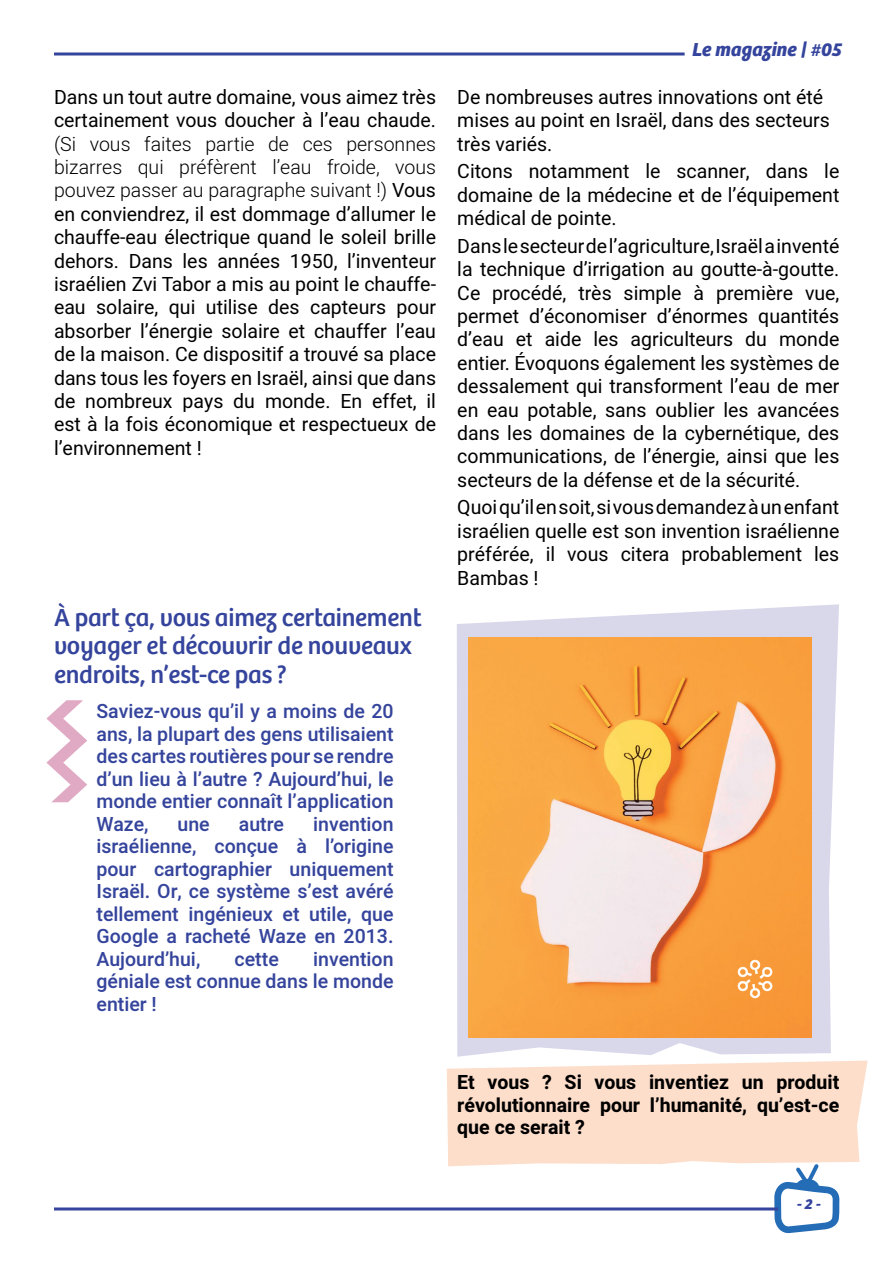
<style>
.page{position:relative;width:893px;height:1263px;background:#fff}
.page>*{position:absolute;margin:0;border:0;box-sizing:border-box;transform-origin:0 0}
.t1{font:25.5px/28.5px "Bree";letter-spacing:-.01em;color:#35449c}
.t2{font:19.5px/23.4px "Heebo";color:#000}
.t3{font:500 19.5px/22.5px "Heebo";color:#35449c;text-align:right}
.t4{font:300 19.5px "Heebo";color:#000}
.t5{font:700 19.5px/22.5px "Heebo";color:#000}
.t6{font:italic 700 19.5px "Bree";color:#35449c}
.t7{font:italic 700 15px "Bree";color:#35449c}
.s1{font-weight:400}
</style>
<div class="page">
<hr style="left:54px;top:53px;width:631px;height:3px;background:#35449c">
<hr style="left:54px;top:1207px;width:724px;height:3px;background:#35449c">
<svg style="left:447px;top:1060px;width:421px;height:173px"></svg>
<svg style="left:457px;top:604px;width:382px;height:453px;fill:#d9d7ea"></svg>
<img style="left:469px;top:638px;width:343px;height:399px">
<svg style="left:738px;top:960px;width:34px;height:38px"></svg>
<svg style="left:46px;top:700px;width:41px;height:102px"></svg>
<p class="t2" style="left:54px;top:85px;width:384px">Dans un tout autre domaine, vous aimez très certainement vous doucher ’là eau chaude.</p>
<p class="t4" style="left:346px;top:130px;width:91px">personnes</p>
<p class="t4" style="left:54px;top:130px;width:24px">(Si</p>
<p class="t4" style="left:144px;top:130px;width:49px">faites</p>
<p class="t4" style="left:268px;top:130px;width:22px">de</p>
<p class="t4" style="left:205px;top:130px;width:51px">partie</p>
<p class="t4" style="left:90px;top:130px;width:42px">vous</p>
<p class="t4" style="left:303px;top:130px;width:32px">ces</p>
<p class="t4" style="left:179px;top:154px;width:79px">préfèrent</p>
<p class="t4" style="left:327px;top:154px;width:54px">froide,</p>
<p class="t4" style="left:54px;top:154px;width:70px">bizarres</p>
<p class="t4" style="left:54px;top:177px;width:384px">pouvez passer au paragraphe suivant !) <span class="s1">Vous</span></p>
<p class="t2" style="left:54px;top:202px;width:384px">en conviendrez il, est dommage ’d allumer le</p>
<p class="t2" style="left:54px;top:226px;width:384px">chauffe-eau électrique quand le soleil brille</p>
<p class="t2" style="left:347px;top:249px;width:90px">’l inventeur</p>
<p class="t4" style="left:272px;top:154px;width:41px">’l eau</p>
<p class="t4" style="left:138px;top:154px;width:27px">qui</p>
<p class="t4" style="left:395px;top:154px;width:42px">vous</p>
<p class="t2" style="left:54px;top:249px;width:67px">dehors.</p>
<p class="t2" style="left:183px;top:249px;width:27px">les</p>
<p class="t2" style="left:217px;top:249px;width:64px">années</p>
<p class="t2" style="left:290px;top:249px;width:49px">1950,</p>
<p class="t2" style="left:129px;top:249px;width:46px">Dans</p>
<p class="t2" style="left:54px;top:272px;width:384px">israélien Zvi Tabor a mis au point le chauffe-</p>
<p class="t2" style="left:54px;top:319px;width:384px;text-align:right">absorber ’l énergie solaire et chauffer ’l eau de la maison. Ce dispositif a trouvé sa place dans tous les foyers en Israël, ainsi que dans il</p>
<p class="t2" style="left:96px;top:296px;width:64px">solaire,</p>
<p class="t2" style="left:206px;top:296px;width:53px">utilise</p>
<p class="t2" style="left:268px;top:296px;width:33px">des</p>
<p class="t2" style="left:169px;top:296px;width:28px">qui</p>
<p class="t2" style="left:310px;top:296px;width:77px">capteurs</p>
<p class="t2" style="left:54px;top:296px;width:33px">eau</p>
<p class="t2" style="left:397px;top:296px;width:41px">pour</p>
<p class="t2" style="left:372px;top:389px;width:46px">effet,</p>
<p class="t2" style="left:54px;top:389px;width:384px">de<br>est laà fois économique et respectueux de ’l environnement !</p>
<p class="t2" style="left:85px;top:389px;width:89px">nombreux</p>
<p class="t2" style="left:233px;top:389px;width:23px">du</p>
<p class="t2" style="left:265px;top:389px;width:67px">monde.</p>
<p class="t2" style="left:340px;top:389px;width:23px">En</p>
<p class="t2" style="left:183px;top:389px;width:42px">pays</p>
<h1 class="t1" style="left:54px;top:601px;width:369px">À part ça, vous aimez certainement voyager et découvrir de nouveaux endroits ’n, est-ce pas ?</h1>
<p class="t3" style="left:97px;top:700px;width:299px">Saviez-vous qu ayi l’ moins de 20 ans la, plupart des gens utilisaient des cartes routières pour se rendre ’d un lieu ’là autre ? Aujourd’hui le, monde entier connaît ’l application invention</p>
<p class="t3" style="left:97px;top:813px;width:54px">Waze,</p>
<p class="t3" style="left:239px;top:813px;width:47px">autre</p>
<p class="t3" style="left:178px;top:813px;width:34px">une</p>
<p class="t3" style="left:97px;top:835px;width:101px">israélienne,</p>
<p class="t3" style="left:215px;top:835px;width:65px">conçue</p>
<p class="t3" style="left:296px;top:835px;width:12px">à</p>
<p class="t3" style="left:325px;top:835px;width:70px">’lorigine</p>
<p class="t3" style="left:154px;top:858px;width:120px">cartographier</p>
<p class="t3" style="left:290px;top:858px;width:105px">uniquement</p>
<p class="t3" style="left:97px;top:858px;width:41px">pour</p>
<p class="t3" style="left:97px;top:880px;width:298px">Israël. Or, ce système ’s est avéré</p>
<p class="t3" style="left:361px;top:903px;width:34px">que</p>
<p class="t3" style="left:97px;top:903px;width:84px">tellement</p>
<p class="t3" style="left:97px;top:925px;width:298px">Google a racheté Waze en 2013.</p>
<p class="t3" style="left:313px;top:948px;width:82px">invention</p>
<p class="t3" style="left:188px;top:903px;width:86px">ingénieux</p>
<p class="t3" style="left:309px;top:903px;width:44px">utile,</p>
<p class="t3" style="left:283px;top:903px;width:18px">et</p>
<p class="t3" style="left:97px;top:948px;width:298px;text-align:left">Aujourd’hui,<br>géniale est connue dans le monde entier !</p>
<p class="t3" style="left:235px;top:948px;width:46px">cette</p>
<p class="t6" style="left:692px;top:34px;width:151px">Le magazine | #05</p>
<p class="t2" style="left:457px;top:85px;width:374px">De nombreuses autres innovations ont été mises au point en Israël, dans des secteurs très variés.</p>
<p class="t2" style="left:824px;top:160px;width:17px">le</p>
<p class="t2" style="left:645px;top:160px;width:17px">le</p>
<p class="t2" style="left:766px;top:160px;width:44px">dans</p>
<p class="t2" style="left:457px;top:160px;width:384px">Citons<br>domaine de la médecine et de ’l équipement médical de pointe.</p>
<p class="t2" style="left:457px;top:234px;width:384px;text-align:right">Danslesecteurde ’l agriculture,Israëlainventé la technique ’d irrigation au goutte -à- goutte. vue,</p>
<p class="t2" style="left:529px;top:160px;width:102px">notamment</p>
<p class="t2" style="left:677px;top:160px;width:75px">scanner,</p>
<p class="t2" style="left:492px;top:281px;width:76px">procédé,</p>
<p class="t2" style="left:578px;top:281px;width:35px">très</p>
<p class="t2" style="left:624px;top:281px;width:59px">simple</p>
<p class="t2" style="left:693px;top:281px;width:12px">à</p>
<p class="t2" style="left:716px;top:281px;width:79px">première</p>
<p class="t2" style="left:457px;top:281px;width:25px">Ce</p>
<p class="t2" style="left:457px;top:304px;width:63px">permet</p>
<p class="t2" style="left:529px;top:304px;width:119px">’d économiser</p>
<p class="t2" style="left:657px;top:304px;width:93px">’d énormes</p>
<p class="t2" style="left:758px;top:304px;width:83px">quantités</p>
<p class="t2" style="left:457px;top:328px;width:384px">’d eau<br>entier. Évoquons également les systèmes de dessalement qui transforment ’l eau de mer en eau potable, sans oublier les avancées dans les domaines de la cybernétique, des communications, de ’l énergie, ainsi que les secteurs de la défense et de la sécurité.</p>
<p class="t2" style="left:457px;top:496px;width:384px;text-align:right">Quoiqu i l’ ensoit,sivousdemandezàunenfant israélien quelle est son invention israélienne les</p>
<p class="t2" style="left:545px;top:328px;width:38px">aide</p>
<p class="t2" style="left:593px;top:328px;width:27px">les</p>
<p class="t2" style="left:630px;top:328px;width:104px">agriculteurs</p>
<p class="t2" style="left:745px;top:328px;width:23px">du</p>
<p class="t2" style="left:779px;top:328px;width:62px">monde</p>
<p class="t2" style="left:516px;top:328px;width:18px">et</p>
<p class="t2" style="left:457px;top:543px;width:83px">préférée,<br>Bambas !</p>
<p class="t2" style="left:546px;top:543px;width:11px">il</p>
<p class="t2" style="left:681px;top:543px;width:122px">probablement</p>
<p class="t2" style="left:621px;top:543px;width:50px">citera</p>
<p class="t2" style="left:567px;top:543px;width:43px">vous</p>
<p class="t5" style="left:457px;top:1071px;width:19px">Et</p>
<p class="t5" style="left:488px;top:1071px;width:43px">vous</p>
<p class="t5" style="left:542px;top:1071px;width:11px">?</p>
<p class="t5" style="left:565px;top:1071px;width:19px">Si</p>
<p class="t5" style="left:595px;top:1071px;width:43px">vous</p>
<p class="t5" style="left:649px;top:1071px;width:82px">inventiez</p>
<p class="t5" style="left:742px;top:1071px;width:23px">un</p>
<p class="t5" style="left:776px;top:1071px;width:64px">produit</p>
<p class="t5" style="left:457px;top:1094px;width:134px">révolutionnaire que ce serait ?</p>
<p class="t5" style="left:600px;top:1094px;width:42px">pour</p>
<p class="t5" style="left:650px;top:1094px;width:99px">’l humanité,</p>
<p class="t5" style="left:757px;top:1094px;width:84px">qu’est-ce</p>
<p class="t7" style="left:797px;top:1192px;width:25px">-2-</p>
</div>
